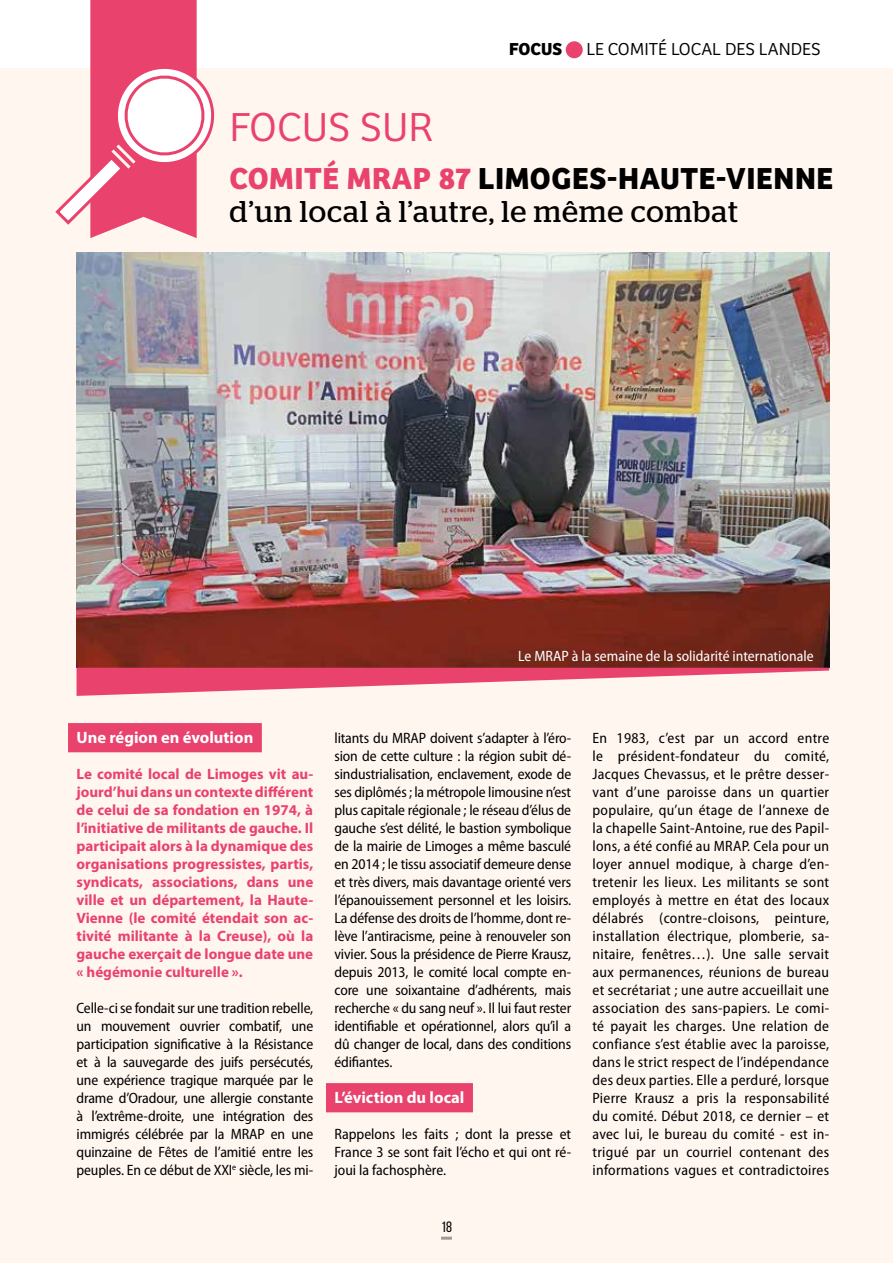
<style>
.page{position:relative;width:893px;height:1263px;background:#fff}
.page>*{position:absolute;margin:0;border:0;box-sizing:border-box;transform-origin:0 0}
.t1{font:300 42px "Bree";color:#e9426d}
.t2{font:700 31.5px "Bree";letter-spacing:.02em;color:#000}
.t3{font:30px "Stag";letter-spacing:.035em;color:#000}
.t4{font:300 18px "Bree";color:#000}
.t5{font:700 18px "Bree";color:#000}
.t6{font:700 16.5px "Myriad Pro";color:#fff}
.t7{font:semi-condensed 15px/18px "Myriad Pro";letter-spacing:-.01em;color:#000;text-align:justify}
.t8{font:700 15px/18px "Myriad Pro";color:#e9426d;text-align:justify}
.t9{font:semi-condensed 15px "Myriad Pro";color:#fff}
.t10{font:15px "Bebas Neue";color:#000}
.s1{color:#e9426d}
</style>
<div class="page">
<div style="left:0;top:68px;width:893px;height:1195px;background:#fff6f0"></div>
<svg style="left:441px;top:1237px;width:11px;height:3px"></svg>
<div style="left:566px;top:41px;width:17px;height:17px;background:#e9426d;border-radius:50%"></div>
<svg style="left:55px;top:0;width:160px;height:238px"></svg>
<div style="left:68px;top:723px;width:194px;height:29px;background:#e9426d"></div>
<div style="left:326px;top:1083px;width:147px;height:29px;background:#e9426d"></div>
<img style="left:77px;top:253px;width:752px;height:415px">
<svg style="left:77px;top:668px;width:752px;height:28px"></svg>
<p class="t5" style="left:509px;top:38px;width:54px">FOCUS</p>
<p class="t4" style="left:586px;top:39px;width:236px">LE COMITÉ LOCAL DES LANDES</p>
<h1 class="t1" style="left:230px;top:103px;width:205px">FOCUS SUR</h1>
<h2 class="t2" style="left:230px;top:160px;width:605px"><span class="s1">COMITÉ MRAP 87</span> LIMOGES-HAUTE-VIENNE</h2>
<h3 class="t3" style="left:230px;top:194px;width:510px">d’un local à l’autre, le même combat</h3>
<p class="t9" style="left:518px;top:648px;width:297px">Le MRAP à la semaine de la solidarité internationale</p>
<p class="t6" style="left:77px;top:727px;width:178px">Une région en évolution</p>
<p class="t8" style="left:77px;top:764px;width:238px">Le comité local de Limoges vit au&shy;jourd’hui dans un contexte différent de celui de sa fondation en 1974, à l’initiative de militants de gauche. Il participait alors à la dynamique des organisations progressistes, partis, syndicats, associations, dans une ville et un département, la Haute-Vienne (le comité étendait son ac&shy;tivité militante à la Creuse), où la gauche exerçait de longue date une « hégémonie culturelle ».</p>
<p class="t7" style="left:77px;top:999px;width:238px">Celle-ci se fondait sur une tradition rebelle, un mouvement ouvrier combatif, une participation significative à la Résistance et à la sauvegarde des juifs persécutés, une expérience tragique marquée par le drame d’Oradour, une allergie constante à l’extrême-droite, une intégration des immigrés célébrée par la MRAP en une quinzaine de Fêtes de l’amitié entre les peuples. En ce début de XXI<sup>e</sup> siècle, les mi-</p>
<p class="t7" style="left:334px;top:729px;width:238px">litants du MRAP doivent s’adapter à l’éro&shy;sion de cette culture : la région subit dé&shy;sindustrialisation, enclavement, exode de ses diplômés ; la métropole limousine n’est plus capitale régionale ; le réseau d’élus de gauche s’est délité, le bastion symbolique de la mairie de Limoges a même basculé en 2014 ; le tissu associatif demeure dense et très divers, mais davantage orienté vers l’épanouissement personnel et les loisirs.<br>La défense des droits de l’homme, dont re&shy;lève l’antiracisme, peine à renouveler son vivier. Sous la présidence de Pierre Krausz, depuis 2013, le comité local compte en&shy;core une soixantaine d’adhérents, mais recherche « du sang neuf ». Il lui faut rester identifiable et opérationnel, alors qu’il a dû changer de local, dans des conditions édifiantes.</p>
<p class="t6" style="left:334px;top:1087px;width:131px">L’éviction du local</p>
<p class="t7" style="left:334px;top:1125px;width:238px">Rappelons les faits ; dont la presse et France 3 se sont fait l’écho et qui ont ré&shy;joui la fachosphère.</p>
<p class="t10" style="left:441px;top:1219px;width:12px">18</p>
<p class="t7" style="left:592px;top:729px;width:238px">En 1983, c’est par un accord entre le président-fondateur du comité, Jacques Chevassus, et le prêtre desser&shy;vant d’une paroisse dans un quartier populaire, qu’un étage de l’annexe de la chapelle Saint-Antoine, rue des Papil&shy;lons, a été confié au MRAP. Cela pour un loyer annuel modique, à charge d’en&shy;tretenir les lieux. Les militants se sont employés à mettre en état des locaux délabrés (contre-cloisons, peinture, installation électrique, plomberie, sa&shy;nitaire, fenêtres…). Une salle servait aux permanences, réunions de bureau et secrétariat ; une autre accueillait une association des sans-papiers. Le comi&shy;té payait les charges. Une relation de confiance s’est établie avec la paroisse, dans le strict respect de l’indépendance des deux parties. Elle a perduré, lorsque Pierre Krausz a pris la responsabilité du comité. Début 2018, ce dernier – et avec lui, le bureau du comité - est in&shy;trigué par un courriel contenant des informations vagues et contradictoires</p>
</div>
